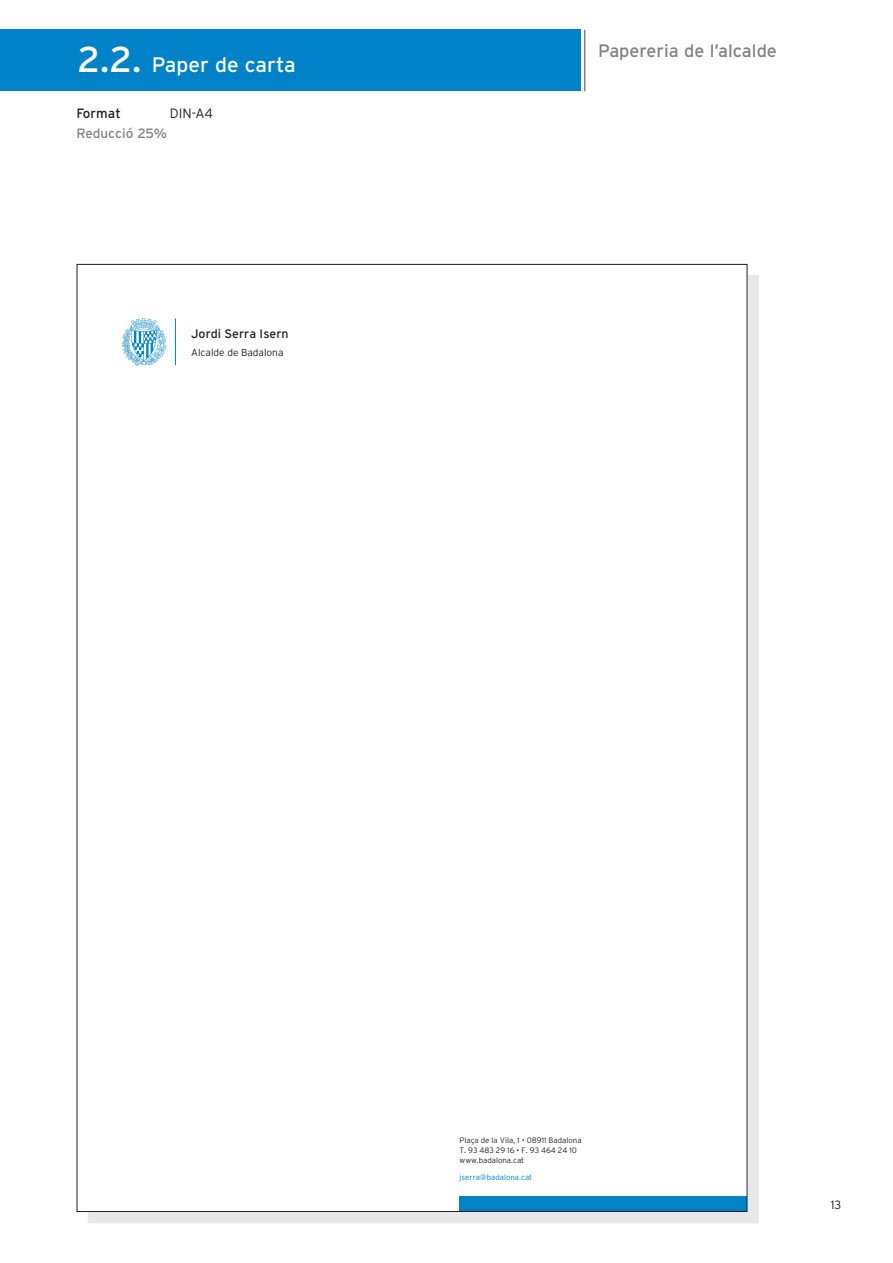
<style>
.page{position:relative;width:893px;height:1263px;background:#fff}
.page>*{position:absolute;margin:0;border:0;box-sizing:border-box;transform-origin:0 0}
.t1{font:21px "Interstate";color:#fff}
.t2{font:18px "Interstate";color:#808285}
.t3{font:13.5px "Interstate";color:#808285}
.t4{font:13.5px "Interstate";color:#231f20}
.t5{font:300 13.5px "Interstate";color:#231f20}
.t6{font:12.3px "Interstate";color:#231f20}
.t7{font:300 12px "Interstate";color:#231f20}
.t8{font:300 10.2px "Interstate";color:#231f20}
.t9{font:300 7.8px/10.2px "Interstate";color:#231f20}
.t10{font:300 7.8px "Interstate";color:#0082c5}
.s1{font-size:36px}
</style>
<div class="page">
<div style="left:0;top:30px;width:580px;height:61px;background:#0082c8"></div>
<hr style="left:584px;top:30px;width:1px;height:61px;background:#808285">
<div style="left:88px;top:275px;width:670px;height:948px;background:linear-gradient(to right,#e7e8e9,#e7e8e9);border:1px solid #e7e8e9"></div>
<div style="left:77px;top:264px;width:670px;height:948px;background:#fff"></div>
<div style="left:459px;top:1196px;width:288px;height:16px;background:#0082c5"></div>
<svg style="left:121px;top:318px;width:46px;height:48px"></svg>
<hr style="left:175px;top:318px;width:1px;height:47px;background:#0082c5">
<h1 class="t1" style="left:77px;top:57px;width:220px"><span class="s1">2.2.</span> Paper de carta</h1>
<h3 class="t4" style="left:76px;top:108px;width:46px">Format</h3>
<h3 class="t5" style="left:170px;top:108px;width:44px">DIN-A4</h3>
<h3 class="t3" style="left:76px;top:129px;width:92px">Reducció 25%</h3>
<h3 class="t6" style="left:191px;top:329px;width:99px">Jordi Serra Isern</h3>
<h3 class="t8" style="left:191px;top:348px;width:94px">Alcalde de Badalona</h3>
<h2 class="t2" style="left:598px;top:44px;width:180px">Papereria de l’alcalde</h2>
<p class="t9" style="left:459px;top:1135px;width:123px">Plaça de la Vila, 1 • 08911 Badalona<br>T. 93 483 29 16 • F. 93 464 24 10 www.badalona.cat</p>
<p class="t10" style="left:459px;top:1174px;width:74px">jserra@badalona.cat</p>
<h3 class="t7" style="left:830px;top:1200px;width:12px">13</h3>
</div>
